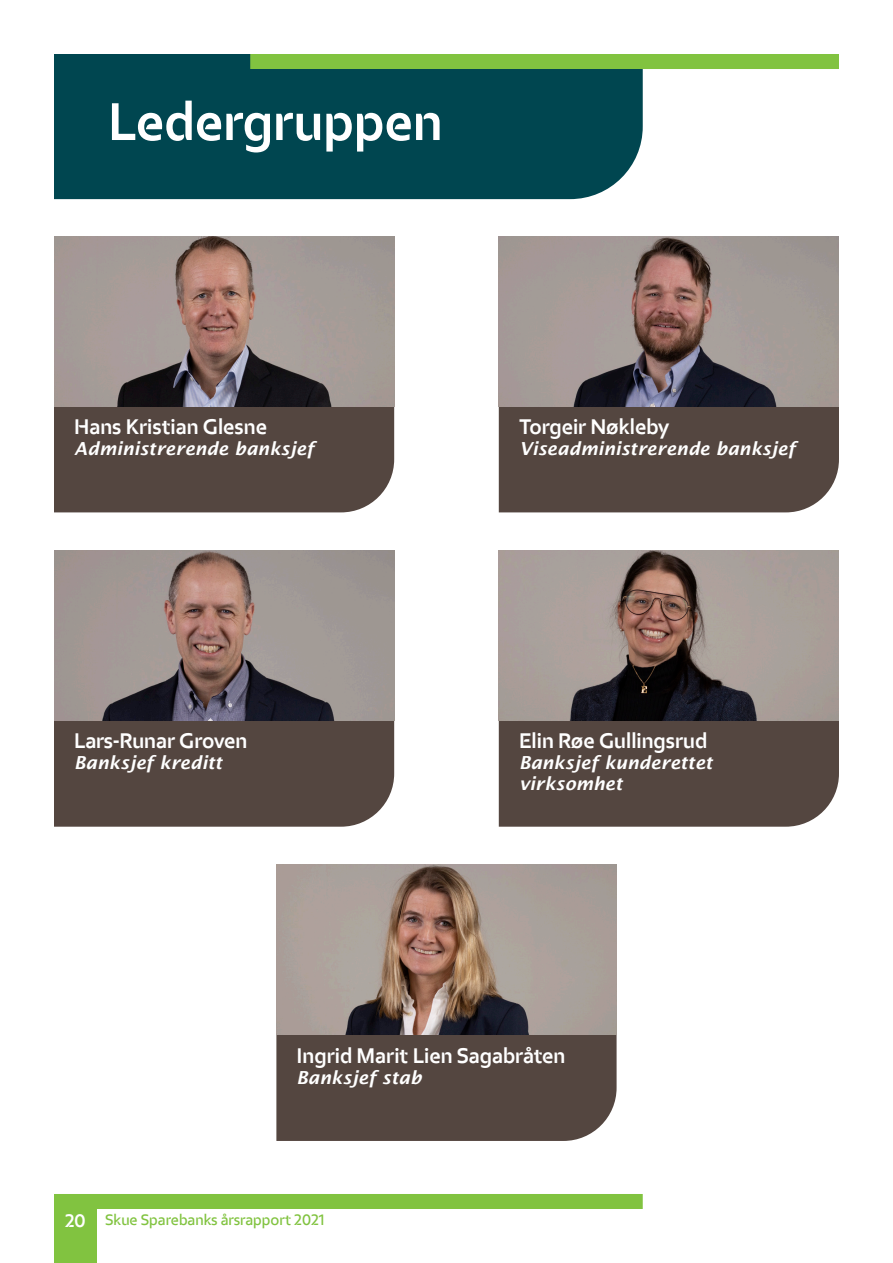
<style>
.page{position:relative;width:893px;height:1263px;background:#fff}
.page>*{position:absolute;margin:0;border:0;box-sizing:border-box;transform-origin:0 0}
.t1{font:700 52.5px "Eika";color:#fff}
.t2{font:700 21px "Eika";color:#fff}
.t3{font:italic 600 18px/21px "Lucida Sans";color:#fff}
.t4{font:600 15px "Eika";color:#81c340}
.s1{font-weight:700;font-size:18px;color:#fff}
</style>
<div class="page">
<div style="left:54px;top:1209px;width:43px;height:54px;background:#81c340"></div>
<div style="left:54px;top:1194px;width:589px;height:15px;background:#81c340"></div>
<div style="left:54px;top:54px;width:589px;height:145px;background:#004650"></div>
<div style="left:250px;top:54px;width:589px;height:15px;background:#81c340"></div>
<div style="left:54px;top:720px;width:340px;height:107px;background:#544640"></div>
<div style="left:499px;top:720px;width:340px;height:107px;background:#544640"></div>
<img style="left:54px;top:550px;width:340px;height:170px">
<img style="left:499px;top:550px;width:340px;height:170px">
<div style="left:276px;top:1035px;width:341px;height:106px;background:#544640"></div>
<img style="left:276px;top:864px;width:341px;height:171px">
<div style="left:54px;top:406px;width:340px;height:106px;background:#544640"></div>
<img style="left:54px;top:236px;width:340px;height:170px">
<div style="left:499px;top:406px;width:340px;height:106px;background:#544640"></div>
<img style="left:499px;top:236px;width:340px;height:170px">
<p class="t1" style="left:108px;top:90px;width:336px">Ledergruppen</p>
<p class="t2" style="left:74px;top:414px;width:194px">Hans Kristian Glesne</p>
<p class="t3" style="left:74px;top:438px;width:241px">Administrerende banksjef</p>
<p class="t2" style="left:519px;top:414px;width:152px">Torgeir Nøkleby</p>
<p class="t3" style="left:519px;top:438px;width:278px">Viseadministrerende banksjef</p>
<p class="t2" style="left:74px;top:728px;width:175px">Lars-Runar Groven</p>
<p class="t3" style="left:74px;top:752px;width:150px">Banksjef kreditt</p>
<p class="t2" style="left:519px;top:728px;width:190px">Elin Røe Gullingsrud</p>
<p class="t3" style="left:519px;top:752px;width:195px">Banksjef kunderettet virksomhet</p>
<p class="t2" style="left:297px;top:1042px;width:270px">Ingrid Marit Lien Sagabråten</p>
<p class="t3" style="left:297px;top:1067px;width:127px">Banksjef stab</p>
<p class="t4" style="left:65px;top:1211px;width:261px"><span class="s1">20</span> Skue Sparebanks årsrapport 2021</p>
</div>
